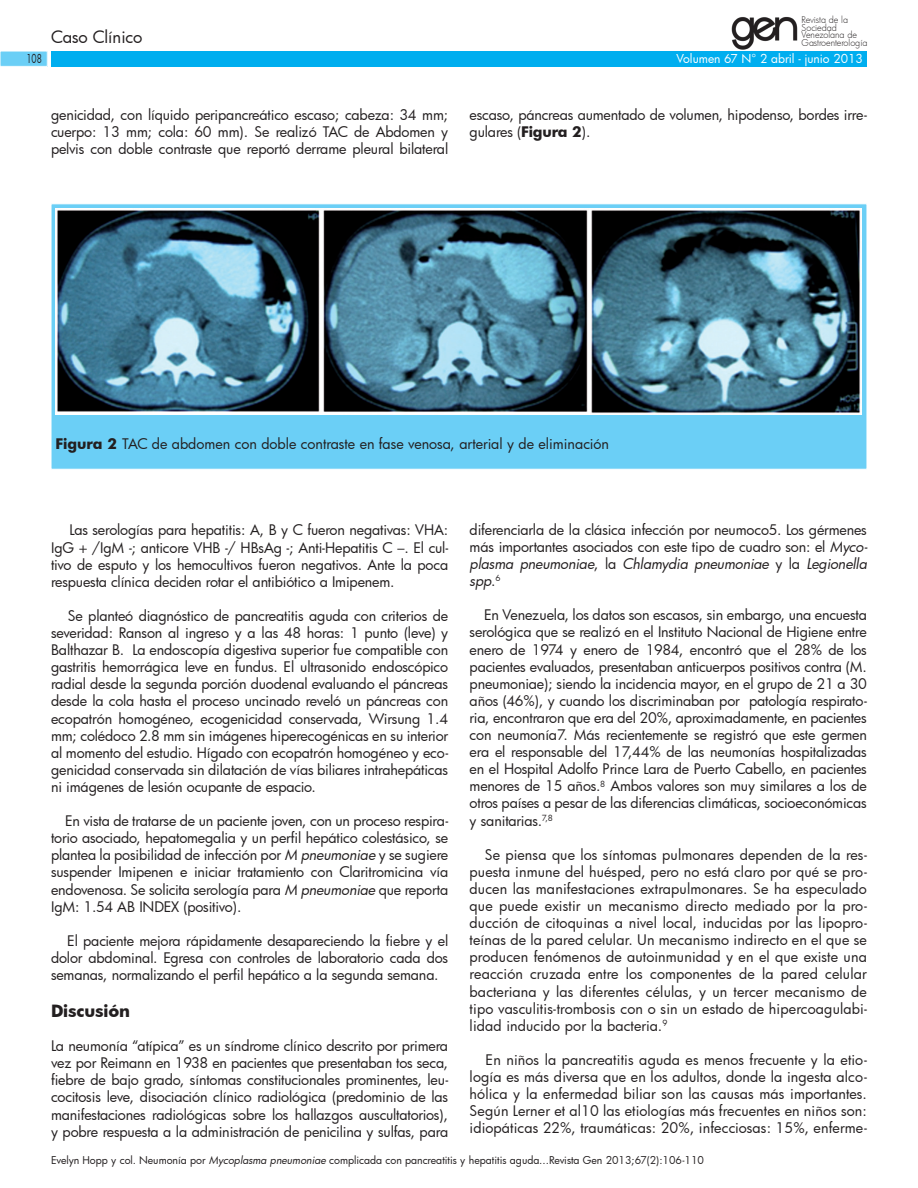
<style>
.page{position:relative;width:918px;height:1188px;background:#fff}
.page>*{position:absolute;margin:0;border:0;box-sizing:border-box;transform-origin:0 0}
.t1{font:16.5px "Futura";letter-spacing:-.005em;color:#231f20}
.t2{font:700 16.5px "Futura";letter-spacing:-.01em;color:#231f20}
.t3{font:14.25px/17.1px "Futura";letter-spacing:-.01em;color:#231f20;text-align:justify}
.t4{font:12px "Futura";color:#fff}
.t5{font:12px "Futura";color:#231f20;scale:.7 1}
.t6{font:10.5px "Futura";color:#231f20}
.t7{font:300 9px/7.5px "Futura";letter-spacing:-.005em;color:#231f20}
.s1{font-weight:700}
.s2{font-style:italic}
</style>
<div class="page">
<div style="left:0;top:51px;width:47px;height:15px;background:#6bcff6"></div>
<img style="left:731px;top:16px;width:66px;height:34px">
<div style="left:51px;top:51px;width:816px;height:15px;background:#00aeef"></div>
<div style="left:51px;top:204px;width:816px;height:265px;background:#6bcff6"></div>
<img style="left:56px;top:208px;width:806px;height:206px">
<p class="t1" style="left:51px;top:26px;width:93px">Caso Clínico</p>
<p class="t7" style="left:802px;top:16px;width:67px">Revista de la<br>Sociedad<br>Venezolana de<br>Gastroenterología</p>
<p class="t5" style="left:26px;top:50px;width:24px">108</p>
<p class="t4" style="left:677px;top:50px;width:188px">Volumen 67 N° 2 abril - junio 2013</p>
<p class="t3" style="left:51px;top:106px;width:399px">genicidad, con líquido peripancreático escaso; cabeza: 34 mm; cuerpo: 13 mm; cola: 60 mm). Se realizó TAC de Abdomen y pelvis con doble contraste que reportó derrame pleural bilateral</p>
<p class="t3" style="left:470px;top:106px;width:399px">escaso, páncreas aumentado de volumen, hipodenso, bordes irre&shy;gulares (<span class="s1">Figura 2</span>).</p>
<p class="t3" style="left:56px;top:435px;width:555px"><span class="s1">Figura 2</span> TAC de abdomen con doble contraste en fase venosa, arterial y de eliminación</p>
<p class="t3" style="left:470px;top:521px;width:399px">diferenciarla de la clásica infección por neumoco5. Los gérmenes más importantes asociados con este tipo de cuadro son: el <span class="s2">Myco&shy;plasma pneumoniae</span>, la <span class="s2">Chlamydia pneumoniae</span> y la <span class="s2">Legionella spp</span>.<sup>6</sup></p>
<p class="t3" style="left:470px;top:606px;width:399px;text-indent:14px">En Venezuela, los datos son escasos, sin embargo, una encuesta serológica que se realizó en el Instituto Nacional de Higiene entre enero de 1974 y enero de 1984, encontró que el 28% de los pacientes evaluados, presentaban anticuerpos positivos contra (M. pneumoniae); siendo la incidencia mayor, en el grupo de 21 a 30 años (46%), y cuando los discriminaban por patología respirato&shy;ria, encontraron que era del 20%, aproximadamente, en pacientes con neumonía7. Más recientemente se registró que este germen era el responsable del 17,44% de las neumonías hospitalizadas en el Hospital Adolfo Prince Lara de Puerto Cabello, en pacientes menores de 15 años.<sup>8</sup> Ambos valores son muy similares a los de otros países a pesar de las diferencias climáticas, socioeconómicas y sanitarias.<sup>7,8</sup></p>
<p class="t3" style="left:470px;top:846px;width:399px;text-indent:15px">Se piensa que los síntomas pulmonares dependen de la res&shy;puesta inmune del huésped, pero no está claro por qué se pro&shy;ducen las manifestaciones extrapulmonares. Se ha especulado que puede existir un mecanismo directo mediado por la pro&shy;ducción de citoquinas a nivel local, inducidas por las lipopro&shy;teínas de la pared celular. Un mecanismo indirecto en el que se producen fenómenos de autoinmunidad y en el que existe una reacción cruzada entre los componentes de la pared celular bacteriana y las diferentes células, y un tercer mecanismo de tipo vasculitis-trombosis con o sin un estado de hipercoagulabi&shy;lidad inducido por la bacteria.<sup>9</sup></p>
<p class="t3" style="left:470px;top:1051px;width:399px;text-indent:16px">En niños la pancreatitis aguda es menos frecuente y la etio&shy;logía es más diversa que en los adultos, donde la ingesta alco&shy;hólica y la enfermedad biliar son las causas más importantes.<br>Según Lerner et al10 las etiologías más frecuentes en niños son: idiopáticas 22%, traumáticas: 20%, infecciosas: 15%, enferme-</p>
<p class="t6" style="left:51px;top:1153px;width:654px">Evelyn Hopp y col. Neumonía por <span class="s2">Mycoplasma pneumoniae</span> complicada con pancreatitis y hepatitis aguda...Revista Gen 2013;67(2):106-110</p>
<p class="t3" style="left:51px;top:521px;width:399px;text-indent:18px">Las serologías para hepatitis: A, B y C fueron negativas: VHA:<br>IgG + /IgM -; anticore VHB -/ HBsAg -; Anti-Hepatitis C –. El cul&shy;tivo de esputo y los hemocultivos fueron negativos. Ante la poca respuesta clínica deciden rotar el antibiótico a Imipenem.</p>
<p class="t3" style="left:51px;top:607px;width:399px;text-indent:17px">Se planteó diagnóstico de pancreatitis aguda con criterios de severidad: Ranson al ingreso y a las 48 horas: 1 punto (leve) y Balthazar B. La endoscopía digestiva superior fue compatible con gastritis hemorrágica leve en fundus. El ultrasonido endoscópico radial desde la segunda porción duodenal evaluando el páncreas desde la cola hasta el proceso uncinado reveló un páncreas con ecopatrón homogéneo, ecogenicidad conservada, Wirsung 1.4 mm; colédoco 2.8 mm sin imágenes hiperecogénicas en su interior al momento del estudio. Hígado con ecopatrón homogéneo y eco&shy;genicidad conservada sin dilatación de vías biliares intrahepáticas ni imágenes de lesión ocupante de espacio.</p>
<p class="t3" style="left:51px;top:812px;width:399px;text-indent:14px">En vista de tratarse de un paciente joven, con un proceso respira&shy;torio asociado, hepatomegalia y un perfil hepático colestásico, se plantea la posibilidad de infección por <span class="s2">M pneumoniae</span> y se sugiere suspender Imipenen e iniciar tratamiento con Claritromicina vía endovenosa. Se solicita serología para <span class="s2">M pneumoniae</span> que reporta IgM: 1.54 AB INDEX (positivo).</p>
<p class="t3" style="left:51px;top:932px;width:399px;text-indent:16px">El paciente mejora rápidamente desapareciendo la fiebre y el dolor abdominal. Egresa con controles de laboratorio cada dos semanas, normalizando el perfil hepático a la segunda semana.</p>
<p class="t2" style="left:51px;top:999px;width:80px">Discusión</p>
<p class="t3" style="left:51px;top:1037px;width:399px">La neumonía “atípica” es un síndrome clínico descrito por primera vez por Reimann en 1938 en pacientes que presentaban tos seca, fiebre de bajo grado, síntomas constitucionales prominentes, leu&shy;cocitosis leve, disociación clínico radiológica (predominio de las manifestaciones radiológicas sobre los hallazgos auscultatorios), y pobre respuesta a la administración de penicilina y sulfas, para</p>
</div>
